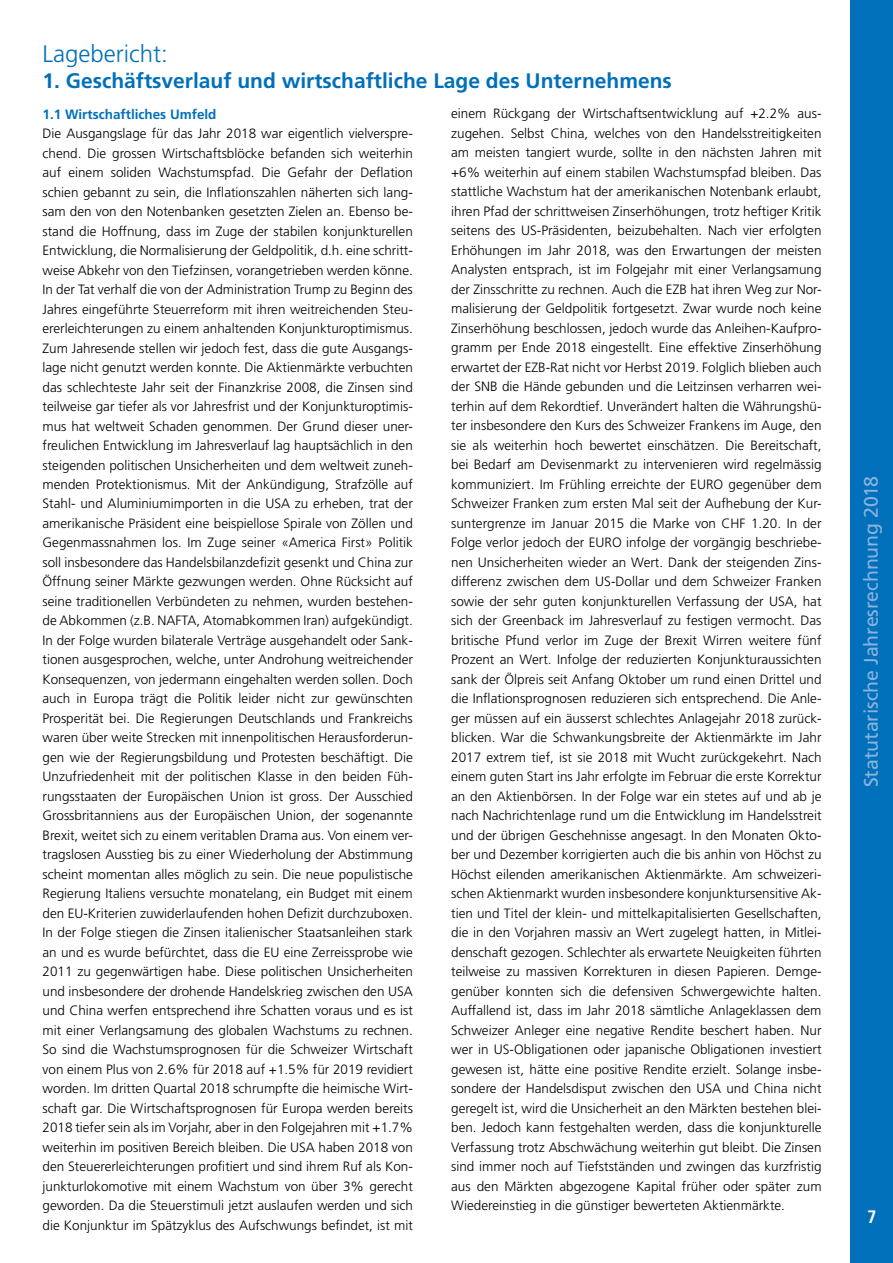
<style>
.page{position:relative;width:893px;height:1263px;background:#fff}
.page>*{position:absolute;margin:0;border:0;box-sizing:border-box;transform-origin:0 0}
.t1{font:300 24px "Frutiger LT Std";color:#0070ba}
.t2{font:700 21px "Frutiger LT Std";color:#0070ba}
.t3{font:19.5px "Frutiger LT Std";letter-spacing:-.005em;color:#8ab2df}
.t4{font:700 condensed 18px "Frutiger LT Std";color:#fff}
.t5{font:300 13.5px/19.5px "Frutiger LT Std";color:#000;text-align:justify}
.t6{font:700 13.5px "Frutiger LT Std";color:#0070ba}
</style>
<div class="page">
<div style="left:850px;top:0;width:43px;height:1263px;background:#0070ba"></div>
<h1 class="t1" style="left:43px;top:40px;width:127px">Lagebericht:</h1>
<h2 class="t2" style="left:43px;top:68px;width:631px">1. Geschäftsverlauf und wirtschaftliche Lage des Unternehmens</h2>
<p class="t6" style="left:43px;top:106px;width:176px">1.1 Wirtschaftliches Umfeld</p>
<p class="t5" style="left:43px;top:124px;width:372px">Die Ausgangslage für das Jahr 2018 war eigentlich vielverspre&shy;chend. Die grossen Wirtschaftsblöcke befanden sich weiterhin auf einem soliden Wachstumspfad. Die Gefahr der Deflation schien gebannt zu sein, die Inflationszahlen näherten sich lang&shy;sam den von den Notenbanken gesetzten Zielen an. Ebenso be&shy;stand die Hoffnung, dass im Zuge der stabilen konjunkturellen Entwicklung, die Normalisierung der Geldpolitik, d.h. eine schritt&shy;weise Abkehr von den Tiefzinsen, vorangetrieben werden könne.<br>In der Tat verhalf die von der Administration Trump zu Beginn des Jahres eingeführte Steuerreform mit ihren weitreichenden Steu&shy;ererleichterungen zu einem anhaltenden Konjunkturoptimismus.<br>Zum Jahresende stellen wir jedoch fest, dass die gute Ausgangs&shy;lage nicht genutzt werden konnte. Die Aktienmärkte verbuchten das schlechteste Jahr seit der Finanzkrise 2008, die Zinsen sind teilweise gar tiefer als vor Jahresfrist und der Konjunkturoptimis&shy;mus hat weltweit Schaden genommen. Der Grund dieser uner&shy;freulichen Entwicklung im Jahresverlauf lag hauptsächlich in den steigenden politischen Unsicherheiten und dem weltweit zuneh&shy;menden Protektionismus. Mit der Ankündigung, Strafzölle auf Stahl- und Aluminiumimporten in die USA zu erheben, trat der amerikanische Präsident eine beispiellose Spirale von Zöllen und Gegenmassnahmen los. Im Zuge seiner «America First» Politik soll insbesondere das Handelsbilanzdefizit gesenkt und China zur Öffnung seiner Märkte gezwungen werden. Ohne Rücksicht auf seine traditionellen Verbündeten zu nehmen, wurden bestehen&shy;de Abkommen (z.B. NAFTA, Atomabkommen Iran) aufgekündigt.<br>In der Folge wurden bilaterale Verträge ausgehandelt oder Sank&shy;tionen ausgesprochen, welche, unter Androhung weitreichender Konsequenzen, von jedermann eingehalten werden sollen. Doch auch in Europa trägt die Politik leider nicht zur gewünschten Prosperität bei. Die Regierungen Deutschlands und Frankreichs waren über weite Strecken mit innenpolitischen Herausforderun&shy;gen wie der Regierungsbildung und Protesten beschäftigt. Die Unzufriedenheit mit der politischen Klasse in den beiden Füh&shy;rungsstaaten der Europäischen Union ist gross. Der Ausschied Grossbritanniens aus der Europäischen Union, der sogenannte Brexit, weitet sich zu einem veritablen Drama aus. Von einem ver&shy;tragslosen Ausstieg bis zu einer Wiederholung der Abstimmung scheint momentan alles möglich zu sein. Die neue populistische Regierung Italiens versuchte monatelang, ein Budget mit einem den EU-Kriterien zuwiderlaufenden hohen Defizit durchzuboxen.<br>In der Folge stiegen die Zinsen italienischer Staatsanleihen stark an und es wurde befürchtet, dass die EU eine Zerreissprobe wie 2011 zu gegenwärtigen habe. Diese politischen Unsicherheiten und insbesondere der drohende Handelskrieg zwischen den USA und China werfen entsprechend ihre Schatten voraus und es ist mit einer Verlangsamung des globalen Wachstums zu rechnen.<br>So sind die Wachstumsprognosen für die Schweizer Wirtschaft von einem Plus von 2.6% für 2018 auf +1.5% für 2019 revidiert worden. Im dritten Quartal 2018 schrumpfte die heimische Wirt&shy;schaft gar. Die Wirtschaftsprognosen für Europa werden bereits 2018 tiefer sein als im Vorjahr, aber in den Folgejahren mit +1.7% weiterhin im positiven Bereich bleiben. Die USA haben 2018 von den Steuererleichterungen profitiert und sind ihrem Ruf als Kon&shy;junkturlokomotive mit einem Wachstum von über 3% gerecht geworden. Da die Steuerstimuli jetzt auslaufen werden und sich die Konjunktur im Spätzyklus des Aufschwungs befindet, ist mit</p>
<p class="t5" style="left:451px;top:104px;width:372px">einem Rückgang der Wirtschaftsentwicklung auf +2.2% aus&shy;zugehen. Selbst China, welches von den Handelsstreitigkeiten am meisten tangiert wurde, sollte in den nächsten Jahren mit +6% weiterhin auf einem stabilen Wachstumspfad bleiben. Das stattliche Wachstum hat der amerikanischen Notenbank erlaubt, ihren Pfad der schrittweisen Zinserhöhungen, trotz heftiger Kritik seitens des US-Präsidenten, beizubehalten. Nach vier erfolgten Erhöhungen im Jahr 2018, was den Erwartungen der meisten Analysten entsprach, ist im Folgejahr mit einer Verlangsamung der Zinsschritte zu rechnen. Auch die EZB hat ihren Weg zur Nor&shy;malisierung der Geldpolitik fortgesetzt. Zwar wurde noch keine Zinserhöhung beschlossen, jedoch wurde das Anleihen-Kaufpro&shy;gramm per Ende 2018 eingestellt. Eine effektive Zinserhöhung erwartet der EZB-Rat nicht vor Herbst 2019. Folglich blieben auch der SNB die Hände gebunden und die Leitzinsen verharren wei&shy;terhin auf dem Rekordtief. Unverändert halten die Währungshü&shy;ter insbesondere den Kurs des Schweizer Frankens im Auge, den sie als weiterhin hoch bewertet einschätzen. Die Bereitschaft, bei Bedarf am Devisenmarkt zu intervenieren wird regelmässig kommuniziert. Im Frühling erreichte der EURO gegenüber dem Schweizer Franken zum ersten Mal seit der Aufhebung der Kur&shy;suntergrenze im Januar 2015 die Marke von CHF 1.20. In der Folge verlor jedoch der EURO infolge der vorgängig beschriebe&shy;nen Unsicherheiten wieder an Wert. Dank der steigenden Zins&shy;differenz zwischen dem US-Dollar und dem Schweizer Franken sowie der sehr guten konjunkturellen Verfassung der USA, hat sich der Greenback im Jahresverlauf zu festigen vermocht. Das britische Pfund verlor im Zuge der Brexit Wirren weitere fünf Prozent an Wert. Infolge der reduzierten Konjunkturaussichten sank der Ölpreis seit Anfang Oktober um rund einen Drittel und die Inflationsprognosen reduzieren sich entsprechend. Die Anle&shy;ger müssen auf ein äusserst schlechtes Anlagejahr 2018 zurück&shy;blicken. War die Schwankungsbreite der Aktienmärkte im Jahr 2017 extrem tief, ist sie 2018 mit Wucht zurückgekehrt. Nach einem guten Start ins Jahr erfolgte im Februar die erste Korrektur an den Aktienbörsen. In der Folge war ein stetes auf und ab je nach Nachrichtenlage rund um die Entwicklung im Handelsstreit und der übrigen Geschehnisse angesagt. In den Monaten Okto&shy;ber und Dezember korrigierten auch die bis anhin von Höchst zu Höchst eilenden amerikanischen Aktienmärkte. Am schweizeri&shy;schen Aktienmarkt wurden insbesondere konjunktursensitive Ak&shy;tien und Titel der klein- und mittelkapitalisierten Gesellschaften, die in den Vorjahren massiv an Wert zugelegt hatten, in Mitlei&shy;denschaft gezogen. Schlechter als erwartete Neuigkeiten führten teilweise zu massiven Korrekturen in diesen Papieren. Demge&shy;genüber konnten sich die defensiven Schwergewichte halten.<br>Auffallend ist, dass im Jahr 2018 sämtliche Anlageklassen dem Schweizer Anleger eine negative Rendite beschert haben. Nur wer in US-Obligationen oder japanische Obligationen investiert gewesen ist, hätte eine positive Rendite erzielt. Solange insbe&shy;sondere der Handelsdisput zwischen den USA und China nicht geregelt ist, wird die Unsicherheit an den Märkten bestehen blei&shy;ben. Jedoch kann festgehalten werden, dass die konjunkturelle Verfassung trotz Abschwächung weiterhin gut bleibt. Die Zinsen sind immer noch auf Tiefstständen und zwingen das kurzfristig aus den Märkten abgezogene Kapital früher oder später zum Wiedereinstieg in die günstiger bewerteten Aktienmärkte.</p>
<h3 class="t3" style="left:860px;top:787px;width:312px;rotate:-90deg">Statutarische Jahresrechnung 2018</h3>
<h3 class="t4" style="left:867px;top:1206px;width:11px">7</h3>
</div>
